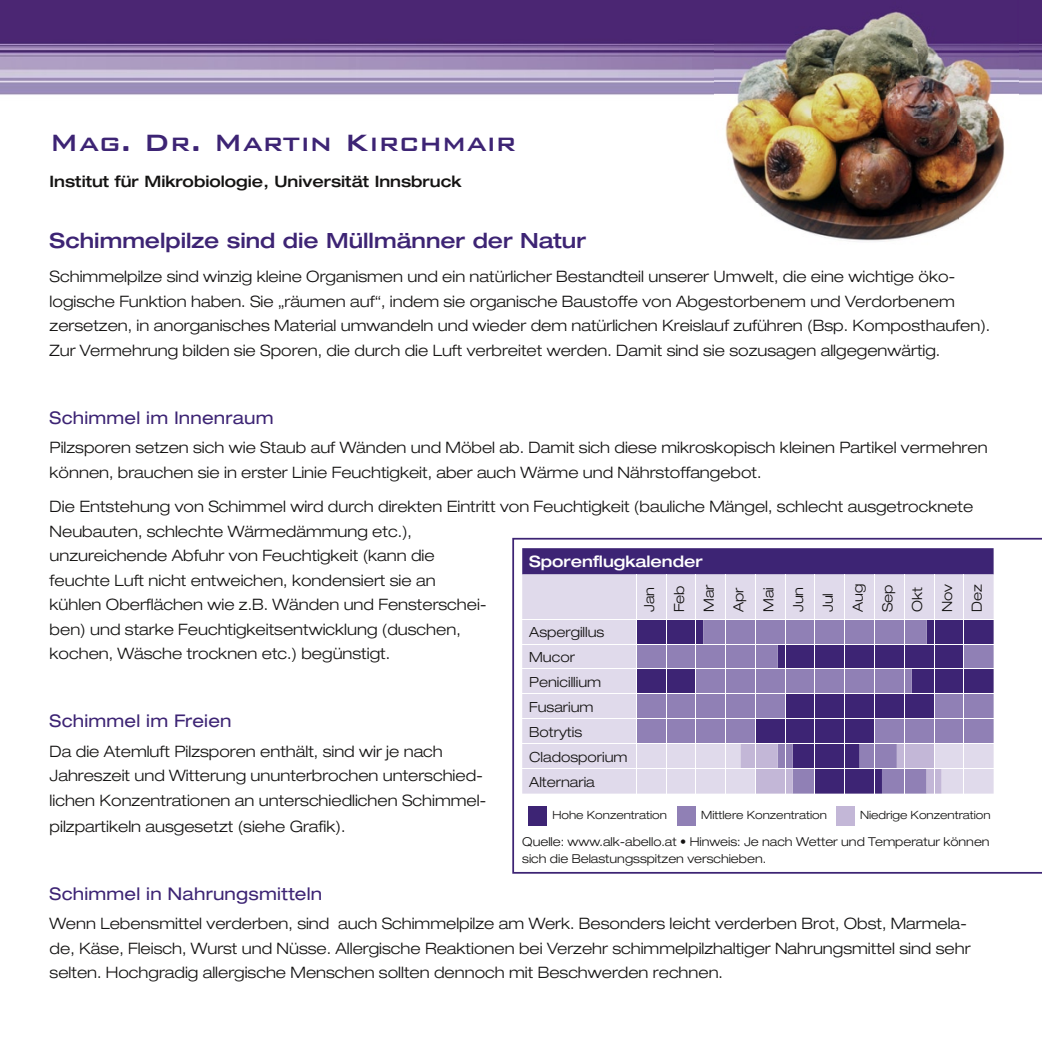
<style>
.page{position:relative;width:1042px;height:1042px;background:#fff}
.page>*{position:absolute;margin:0;border:0;box-sizing:border-box;transform-origin:0 0}
.t1{font:500 31.5px "Bank Gothic BT";color:#3d2474}
.t2{font:500 expanded 21px "Helvetica Neue";color:#3d2474}
.t3{font:expanded 17.5px "Helvetica Neue";letter-spacing:.015em;color:#3d2474}
.t4{font:300 expanded 15.75px/24.5px "Helvetica Neue";color:#141312}
.t5{font:500 expanded 15.75px "Helvetica Neue";color:#141312}
.t6{font:500 expanded 15.75px "Helvetica Neue";color:#fff}
.t7{font:300 expanded 14px/29.8px "Helvetica Neue";color:#141312}
.t8{font:300 expanded 12.25px/17.5px "Helvetica Neue";color:#141312}
.t9{font:300 expanded 11.38px "Helvetica Neue";color:#141312}
</style>
<div class="page">
<img style="left:0;top:0;width:1042px;height:95px">
<svg style="left:512px;top:538px;width:530px;height:335px"></svg>
<div style="left:522px;top:548px;width:470px;height:315px;background:#fff"></div>
<div style="left:522px;top:548px;width:471px;height:26px;background:#3d2474"></div>
<div style="left:522px;top:574px;width:471px;height:219px;background:#e0daeb"></div>
<svg style="left:637px;top:620px;width:58px;height:173px"></svg>
<hr style="left:636px;top:574px;width:1px;height:45px;background:#fff">
<hr style="left:666px;top:574px;width:1px;height:45px;background:#fff">
<hr style="left:695px;top:574px;width:1px;height:45px;background:#fff">
<hr style="left:725px;top:574px;width:1px;height:45px;background:#fff">
<hr style="left:755px;top:574px;width:1px;height:45px;background:#fff">
<hr style="left:785px;top:574px;width:1px;height:45px;background:#fff">
<hr style="left:814px;top:574px;width:1px;height:45px;background:#fff">
<hr style="left:844px;top:574px;width:1px;height:45px;background:#fff">
<hr style="left:874px;top:574px;width:1px;height:45px;background:#fff">
<hr style="left:904px;top:574px;width:1px;height:45px;background:#fff">
<hr style="left:933px;top:574px;width:1px;height:45px;background:#fff">
<hr style="left:963px;top:574px;width:1px;height:45px;background:#fff">
<hr style="left:522px;top:619px;width:114px;height:1px;background:#fff">
<hr style="left:636px;top:619px;width:30px;height:1px;background:#fff">
<hr style="left:666px;top:619px;width:30px;height:1px;background:#fff">
<hr style="left:522px;top:643px;width:114px;height:1px;background:#fff">
<hr style="left:636px;top:643px;width:30px;height:1px;background:#fff">
<hr style="left:666px;top:643px;width:30px;height:1px;background:#fff">
<hr style="left:522px;top:668px;width:114px;height:1px;background:#fff">
<hr style="left:636px;top:668px;width:30px;height:1px;background:#fff">
<hr style="left:666px;top:668px;width:30px;height:1px;background:#fff">
<hr style="left:522px;top:693px;width:114px;height:1px;background:#fff">
<hr style="left:636px;top:693px;width:30px;height:1px;background:#fff">
<hr style="left:666px;top:693px;width:30px;height:1px;background:#fff">
<hr style="left:522px;top:718px;width:114px;height:1px;background:#fff">
<hr style="left:636px;top:718px;width:30px;height:1px;background:#fff">
<hr style="left:666px;top:718px;width:30px;height:1px;background:#fff">
<hr style="left:522px;top:743px;width:114px;height:1px;background:#fff">
<hr style="left:636px;top:743px;width:30px;height:1px;background:#fff">
<hr style="left:666px;top:743px;width:30px;height:1px;background:#fff">
<hr style="left:522px;top:768px;width:114px;height:1px;background:#fff">
<hr style="left:636px;top:768px;width:30px;height:1px;background:#fff">
<svg style="left:636px;top:620px;width:1px;height:173px"></svg>
<hr style="left:666px;top:768px;width:30px;height:1px;background:#fff">
<svg style="left:666px;top:620px;width:1px;height:173px"></svg>
<svg style="left:695px;top:619px;width:298px;height:174px"></svg>
<div style="left:528px;top:805px;width:19px;height:20px;background:#3d2474"></div>
<svg style="left:677px;top:805px;width:322px;height:20px"></svg>
<img style="left:714px;top:0;width:305px;height:242px">
<h1 class="t1" style="left:50px;top:125px;width:468px">Mag. Dr. Martin Kirchmair</h1>
<p class="t5" style="left:50px;top:171px;width:413px">Institut für Mikrobiologie, Universität Innsbruck</p>
<h2 class="t2" style="left:50px;top:227px;width:538px">Schimmelpilze sind die Müllmänner der Natur</h2>
<p class="t4" style="left:50px;top:264px;width:942px">Schimmelpilze sind winzig kleine Organismen und ein natürlicher Bestandteil unserer Umwelt, die eine wichtige öko&shy;logische Funktion haben. Sie „räumen auf“, indem sie organische Baustoffe von Abgestorbenem und Verdorbenem zersetzen, in anorganisches Material umwandeln und wieder dem natürlichen Kreislauf zuführen (Bsp. Komposthaufen).<br>Zur Vermehrung bilden sie Sporen, die durch die luft verbreitet werden. Damit sind sie sozusagen allgegenwärtig.</p>
<p class="t3" style="left:50px;top:407px;width:225px">Schimmel im Innenraum</p>
<p class="t4" style="left:50px;top:435px;width:939px">Pilzsporen setzen sich wie Staub auf Wänden und Möbel ab. Damit sich diese mikroskopisch kleinen Partikel vermehren können, brauchen sie in erster linie Feuchtigkeit, aber auch Wärme und nährstoffangebot.</p>
<p class="t4" style="left:50px;top:494px;width:925px">Die entstehung von Schimmel wird durch direkten eintritt von Feuchtigkeit (bauliche Mängel, schlecht ausgetrocknete neubauten, schlechte Wärmedämmung etc.),<br>unzureichende Abfuhr von Feuchtigkeit (kann die<br>feuchte luft nicht entweichen, kondensiert sie an<br>kühlen Oberflächen wie z.B. Wänden und Fensterschei-<br>ben) und starke Feuchtigkeitsentwicklung (duschen,<br>kochen, Wäsche trocknen etc.) begünstigt.</p>
<p class="t6" style="left:529px;top:552px;width:175px">Sporenflugkalender</p>
<p class="t7" style="left:634px;top:612px;width:30px;rotate:-90deg">Jan<br>Feb<br>Mar<br>Apr<br>Mai<br>Jun<br>Jul<br>Aug<br>Sep<br>Okt nov<br>Dez</p>
<p class="t7" style="left:529px;top:619px;width:100px;line-height:24.8px">Aspergillus<br>Mucor<br>Penicillium<br>Fusarium<br>Botrytis<br>Cladosporium<br>Alternaria</p>
<p class="t9" style="left:552px;top:808px;width:116px">Hohe Konzentration</p>
<p class="t9" style="left:701px;top:808px;width:127px">Mittlere Konzentration</p>
<p class="t9" style="left:860px;top:808px;width:132px">niedrige Konzentration</p>
<p class="t8" style="left:522px;top:832px;width:469px">Quelle: www.alk-abello.at • Hinweis: Je nach Wetter und temperatur können sich die Belastungsspitzen verschieben.</p>
<p class="t3" style="left:50px;top:710px;width:183px">Schimmel im Freien</p>
<p class="t4" style="left:50px;top:738px;width:438px">Da die Atemluft Pilzsporen enthält, sind wir je nach<br>Jahreszeit und Witterung ununterbrochen unterschied&shy;lichen Konzentrationen an unterschiedlichen Schimmel-</p>
<p class="t4" style="left:50px;top:814px;width:297px">pilzpartikeln ausgesetzt (siehe Grafik).</p>
<p class="t3" style="left:50px;top:883px;width:274px">Schimmel in Nahrungsmitteln</p>
<p class="t4" style="left:50px;top:911px;width:922px">Wenn lebensmittel verderben, sind auch Schimmelpilze am Werk. Besonders leicht verderben Brot, Obst, Marmela&shy;de, Käse, Fleisch, Wurst und nüsse. Allergische reaktionen bei Verzehr schimmelpilzhaltiger nahrungsmittel sind sehr selten. Hochgradig allergische Menschen sollten dennoch mit Beschwerden rechnen.</p>
</div>
